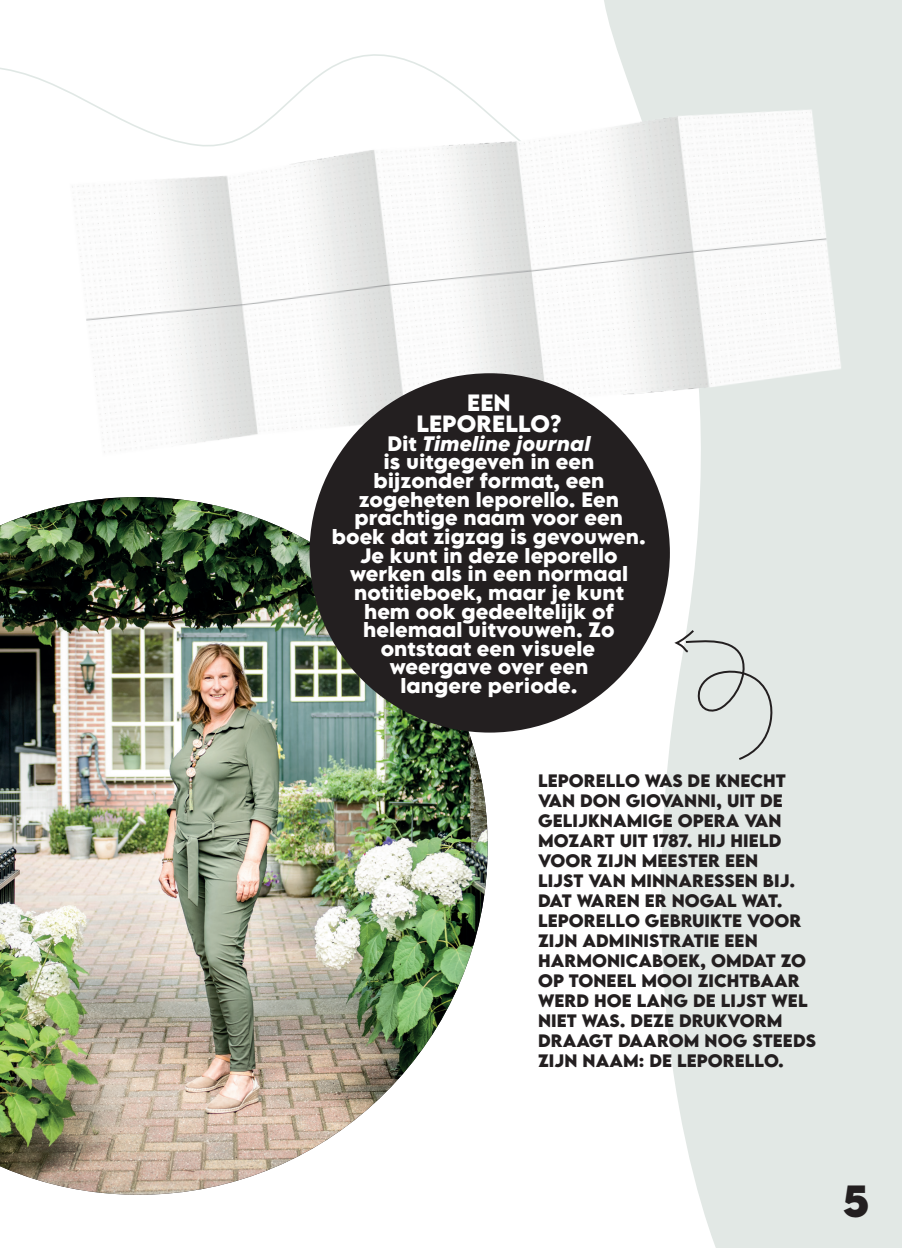
<style>
.page{position:relative;width:902px;height:1248px;background:#fff}
.page>*{position:absolute;margin:0;border:0;box-sizing:border-box;transform-origin:0 0}
.t1{font:700 40px "LEMONMILK Pro FTR";color:#231f20}
.t2{font:700 21px/21px "LEMONMILK Pro FTR";letter-spacing:.005em;color:#fff;text-align:center}
.t3{font:700 18.6px/18.6px "LEMONMILK Pro FTR";color:#fff;text-align:center}
.t4{font:700 16px/20px "LEMONMILK Pro FTR";letter-spacing:.005em;color:#231f20}
.s1{font-style:italic}
</style>
<div class="page">
<svg style="left:602px;top:0;width:299px;height:1248px;fill:#e2e8e5"></svg>
<svg style="left:352px;top:0;width:426px;height:58px"></svg>
<img style="left:0;top:517px;width:487px;height:678px">
<svg style="left:671px;top:628px;width:101px;height:134px;background:#d9dedc"></svg>
<img style="left:0;top:58px;width:901px;height:459px">
<div style="left:309px;top:373px;width:360px;height:360px;background:#231f20;border-radius:50%"></div>
<h2 class="t2" style="left:416px;top:393px;width:146px">EEN<br>LEPORELLO?</h2>
<p class="t3" style="left:332px;top:434px;width:315px">Dit <span class="s1">Timeline journal<br></span>is uitgegeven in een bijzonder format, een zogeheten leporello. Een prachtige naam voor een boek dat zigzag is gevouwen.<br>Je kunt in deze leporello werken als in een normaal notitieboek, maar je kunt hem ook gedeeltelijk of helemaal uitvouwen. Zo ontstaat een visuele weergave over een<br>langere periode.</p>
<p class="t4" style="left:537px;top:770px;width:279px">LEPORELLO WAS DE KNECHT<br>VAN DON GIOVANNI, UIT DE<br>GELIJKNAMIGE OPERA VAN<br>MOZART UIT 1787. HIJ HIELD<br>VOOR ZIJN MEESTER EEN<br>LIJST VAN MINNARESSEN BIJ.<br>DAT WAREN ER NOGAL WAT.<br>LEPORELLO GEBRUIKTE VOOR<br>ZIJN ADMINISTRATIE EEN<br>HARMONICABOEK, OMDAT ZO<br>OP TONEEL MOOI ZICHTBAAR<br>WERD HOE LANG DE LIJST WEL<br>NIET WAS. DEZE DRUKVORM<br>DRAAGT DAAROM NOG STEEDS<br>ZIJN NAAM: DE LEPORELLO.</p>
<h1 class="t1" style="left:842px;top:1174px;width:28px">5</h1>
</div>
